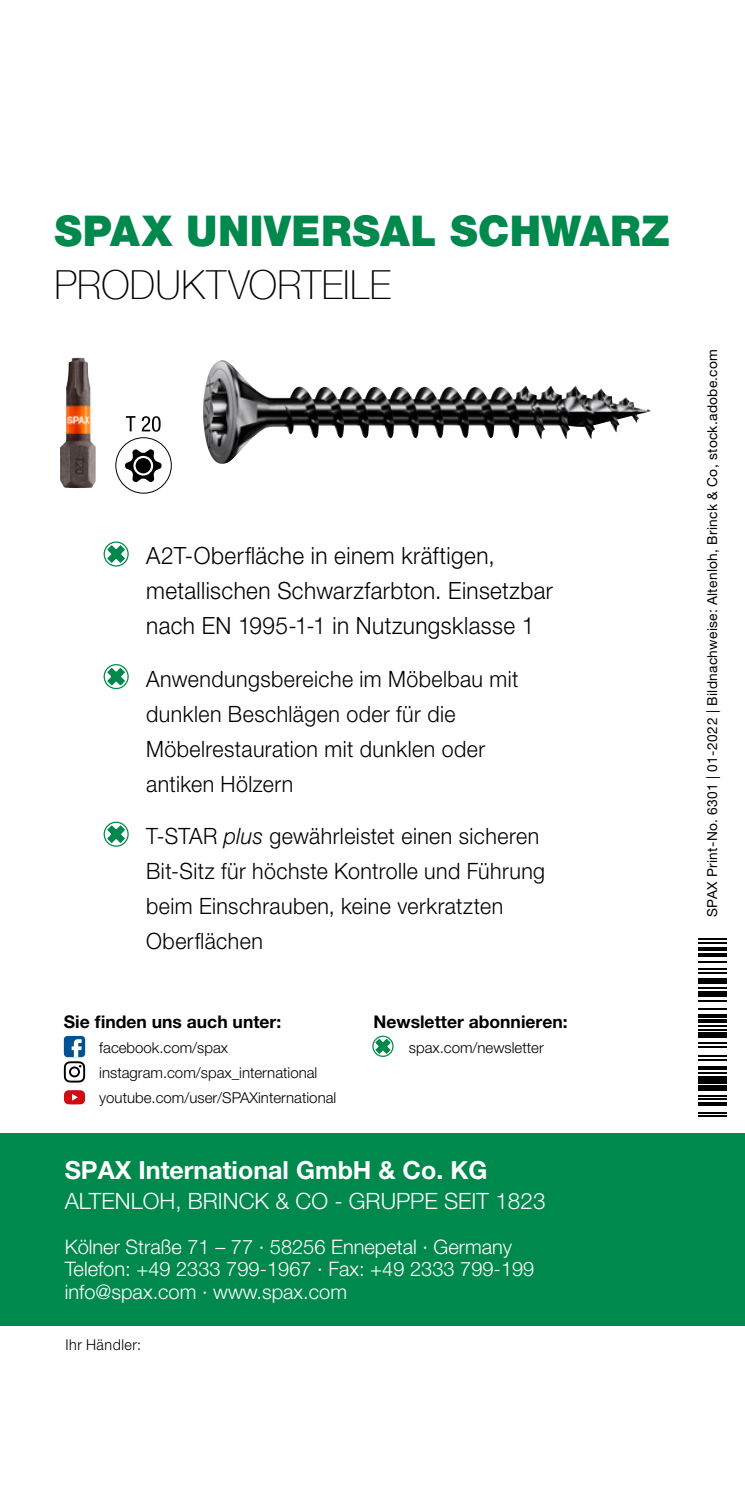
<style>
.page{position:relative;width:745px;height:1489px;background:#fff}
.page>*{position:absolute;margin:0;border:0;box-sizing:border-box;transform-origin:0 0}
.Headline_1{font:900 42.5px "Helvetica Neue LT Pro";letter-spacing:.01em;color:#00894d}
.Headline_1-2{font:100 40px "Helvetica Neue";letter-spacing:.01em;color:#000;scale:.95 1}
.Adresse_Head{font:700 25px "Helvetica Neue LT Pro";color:#fff}
.Copy_Text{font:300 23.75px/35px "Helvetica Neue LT Pro";letter-spacing:.02em;color:#000;scale:.95 1}
.Copy_Text-2{font:300 22.5px/35px "Helvetica Neue LT Pro";letter-spacing:.02em;color:#000;scale:.95 1}
.Adresse_Sub{font:300 22.5px "Helvetica Neue LT Pro";color:#fff}
.Adresse{font:300 20px "Helvetica Neue LT Pro";color:#fff}
.t1{font:700 17.5px "Helvetica Neue LT Pro";color:#000}
.BU{font:300 15px "Helvetica Neue LT Pro";color:#000}
.BU-2{font:300 15px "Helvetica Neue LT Pro";letter-spacing:.035em;color:#000;scale:.95 1}
.Artikel-Nr{font:13.75px "Helvetica Neue LT Pro";letter-spacing:.02em;color:#000}
.s1{font-style:italic}
</style>
<div class="page">
<div style="left:1px;top:1133px;width:743px;height:192px;background:#00894d"></div>
<svg style="left:698px;top:943px;width:27px;height:171px"></svg>
<hr style="left:697px;top:1115px;width:28px;height:2px;background:#000">
<hr style="left:697px;top:1111px;width:28px;height:2px;background:#000">
<hr style="left:697px;top:1102px;width:28px;height:3px;background:#000">
<hr style="left:697px;top:1098px;width:28px;height:2px;background:#000">
<hr style="left:697px;top:1094px;width:28px;height:2px;background:#000">
<div style="left:697px;top:1085px;width:28px;height:5px;background:#000"></div>
<div style="left:697px;top:1075px;width:28px;height:8px;background:#000"></div>
<svg style="left:698px;top:1072px;width:27px;height:1px"></svg>
<hr style="left:697px;top:1066px;width:28px;height:4px;background:#000">
<hr style="left:697px;top:1058px;width:28px;height:2px;background:#000">
<svg style="left:698px;top:1055px;width:27px;height:1px"></svg>
<hr style="left:697px;top:1045px;width:28px;height:2px;background:#000">
<hr style="left:697px;top:1041px;width:28px;height:2px;background:#000">
<div style="left:697px;top:1032px;width:28px;height:6px;background:#000"></div>
<hr style="left:697px;top:1028px;width:28px;height:2px;background:#000">
<hr style="left:697px;top:1024px;width:28px;height:2px;background:#000">
<hr style="left:697px;top:1019px;width:28px;height:3px;background:#000">
<svg style="left:698px;top:1013px;width:27px;height:4px"></svg>
<hr style="left:697px;top:1007px;width:28px;height:2px;background:#000">
<hr style="left:697px;top:1000px;width:28px;height:2px;background:#000">
<div style="left:697px;top:990px;width:28px;height:6px;background:#000"></div>
<hr style="left:697px;top:987px;width:28px;height:2px;background:#000">
<div style="left:697px;top:977px;width:28px;height:6px;background:#000"></div>
<svg style="left:698px;top:972px;width:27px;height:1px"></svg>
<hr style="left:697px;top:968px;width:28px;height:2px;background:#000">
<hr style="left:697px;top:960px;width:28px;height:2px;background:#000">
<hr style="left:697px;top:953px;width:28px;height:4px;background:#000">
<hr style="left:697px;top:947px;width:28px;height:4px;background:#000">
<hr style="left:697px;top:941px;width:28px;height:2px;background:#000">
<hr style="left:697px;top:938px;width:28px;height:2px;background:#000">
<svg style="left:372px;top:1035px;width:22px;height:22px"></svg>
<div style="left:64px;top:1035px;width:21px;height:22px;background:#015195;border-radius:4px"></div>
<svg style="left:64px;top:1039px;width:21px;height:43px"></svg>
<svg style="left:64px;top:1090px;width:21px;height:14px"></svg>
<svg style="left:103px;top:541px;width:26px;height:26px"></svg>
<svg style="left:103px;top:664px;width:26px;height:25px"></svg>
<svg style="left:103px;top:821px;width:26px;height:26px"></svg>
<svg style="left:126px;top:416px;width:9px;height:15px"></svg>
<svg style="left:142px;top:416px;width:18px;height:15px"></svg>
<svg style="left:125px;top:449px;width:36px;height:33px"></svg>
<div style="left:115px;top:437px;width:57px;height:56px;border:1px solid #000;border-radius:50%"></div>
<img style="left:60px;top:357px;width:36px;height:131px">
<img style="left:203px;top:382px;width:447px;height:82px">
<p class="Headline_1" style="left:55px;top:206px;width:616px">SPAX UNIVERSAL SCHWARZ</p>
<p class="Headline_1-2" style="left:55px;top:254px;width:355px">PRODUKTVORTEILE</p>
<p class="Copy_Text" style="left:146px;top:537px;width:368px">A2T-Oberfläche in einem kräftigen,</p>
<p class="Copy_Text" style="left:146px;top:572px;width:429px">metallischen Schwarzfarbton. Einsetzbar nach EN 1995-1-1 in Nutzungsklasse 1</p>
<p class="Copy_Text-2" style="left:146px;top:660px;width:393px">Anwendungsbereiche im Möbelbau mit dunklen Beschlägen oder für die<br>Möbelrestauration mit dunklen oder antiken Hölzern</p>
<p class="Copy_Text-2" style="left:146px;top:818px;width:421px">T-STAR <span class="s1">plus</span> gewährleistet einen sicheren Bit-Sitz für höchste Kontrolle und Führung beim Einschrauben, keine verkratzten Oberflächen</p>
<p class="t1" style="left:64px;top:1010px;width:219px">Sie finden uns auch unter:</p>
<p class="BU" style="left:99px;top:1038px;width:130px">facebook.com/spax</p>
<p class="BU" style="left:99px;top:1063px;width:219px">instagram.com/spax_international</p>
<p class="BU" style="left:99px;top:1088px;width:238px">youtube.com/user/SPAXinternational</p>
<p class="t1" style="left:373px;top:1010px;width:196px">Newsletter abonnieren:</p>
<p class="BU" style="left:408px;top:1038px;width:136px">spax.com/newsletter</p>
<p class="Adresse_Head" style="left:65px;top:1153px;width:424px">SPAX International GmbH &amp; Co. KG</p>
<p class="Adresse_Sub" style="left:65px;top:1186px;width:482px">ALTENLOH, BRINCK &amp; CO - GRUPPE SEIT 1823</p>
<p class="Adresse" style="left:65px;top:1234px;width:448px">Kölner Straße 71 – 77 · 58256 Ennepetal · Germany</p>
<p class="Adresse" style="left:65px;top:1256px;width:471px">Telefon: +49 2333 799-1967 · Fax: +49 2333 799-199</p>
<p class="Adresse" style="left:65px;top:1279px;width:283px">info@spax.com · www.spax.com</p>
<p class="BU-2" style="left:66px;top:1334px;width:81px">Ihr Händler:</p>
<p class="Artikel-Nr" style="left:703px;top:917px;width:569px;rotate:-90deg">SPAX Print-No. 6301 | 01-2022 | Bildnachweise: Altenloh, Brinck &amp; Co, stock.adobe.com</p>
</div>
